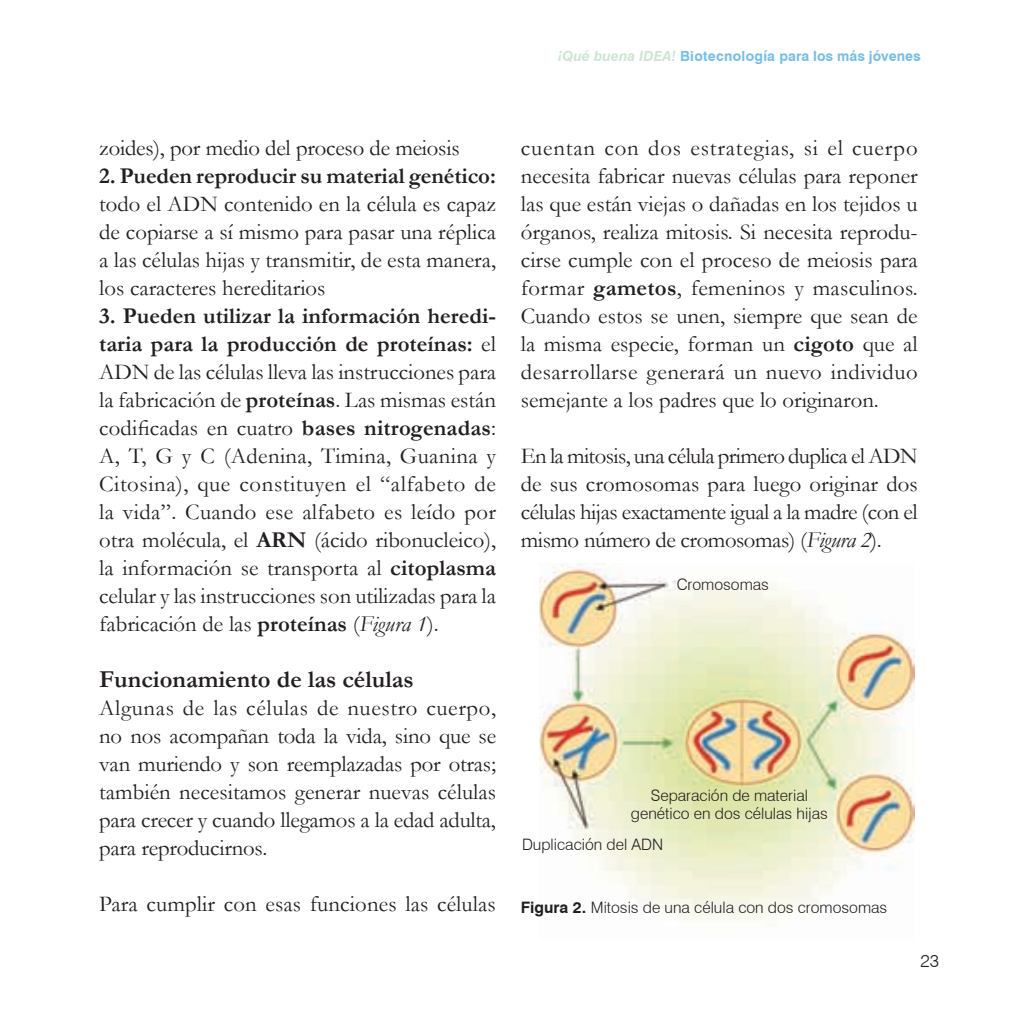
<style>
.page{position:relative;width:1017px;height:1017px;background:#fff}
.page>*{position:absolute;margin:0;border:0;box-sizing:border-box;transform-origin:0 0}
.t1{font:700 24.5px "Garamond";color:#231f20}
.t2{font:22.75px/28px "Garamond";letter-spacing:-.005em;color:#231f20;text-align:justify}
.t3{font:300 17.5px "Swiss 721 BT";color:#231f20}
.t4{font:300 15.75px/17.5px "Swiss 721 BT";color:#231f20;text-align:center}
.t5{font:700 14px "Swiss 721 BT";color:#74beea}
.s1{font-style:italic;color:#cbe6d3}
.s2{font-weight:700}
.s3{font-style:italic}
</style>
<div class="page">
<img style="left:540px;top:564px;width:374px;height:355px">
<p class="t5" style="left:558px;top:48px;width:364px"><span class="s1">¡Qué buena IDEA!</span> Biotecnología para los más jóvenes</p>
<p class="t2" style="left:99px;top:133px;width:362px">zoides), por medio del proceso de meiosis</p>
<p class="t2" style="left:99px;top:161px;width:398px"><span class="s2">2. Pueden reproducir su material genético: </span>todo el ADN contenido en la célula es capaz de copiarse a sí mismo para pasar una réplica a las células hijas y transmitir, de esta manera, los caracteres hereditarios</p>
<p class="t2" style="left:99px;top:302px;width:398px"><span class="s2">3. Pueden utilizar la información heredi&shy;taria para la producción de proteínas:</span> el ADN de las células lleva las instrucciones para la fabricación de <span class="s2">proteínas</span>. Las mismas están codificadas en cuatro <span class="s2">bases nitrogenadas</span>:<br>A, T, G y C (Adenina, Timina, Guanina y Citosina), que constituyen el “alfabeto de la vida”. Cuando ese alfabeto es leído por otra molécula, el <span class="s2">ARN</span> (ácido ribonucleico), la información se transporta al <span class="s2">citoplasma </span>celular y las instrucciones son utilizadas para la fabricación de las <span class="s2">proteínas</span> (<span class="s3">Figura 1</span>).</p>
<p class="t1" style="left:99px;top:663px;width:316px">Funcionamiento de las células</p>
<p class="t2" style="left:99px;top:693px;width:398px">Algunas de las células de nuestro cuerpo, no nos acompañan toda la vida, sino que se van muriendo y son reemplazadas por otras; también necesitamos generar nuevas células para crecer y cuando llegamos a la edad adulta, para reproducirnos.</p>
<p class="t2" style="left:99px;top:890px;width:398px">Para cumplir con esas funciones las células</p>
<p class="t2" style="left:521px;top:134px;width:398px">cuentan con dos estrategias, si el cuerpo necesita fabricar nuevas células para reponer las que están viejas o dañadas en los tejidos u órganos, realiza mitosis. Si necesita reprodu&shy;cirse cumple con el proceso de meiosis para formar <span class="s2">gametos</span>, femeninos y masculinos.<br>Cuando estos se unen, siempre que sean de la misma especie, forman un <span class="s2">cigoto</span> que al desarrollarse generará un nuevo individuo semejante a los padres que lo originaron.</p>
<p class="t2" style="left:521px;top:442px;width:398px">En la mitosis, una célula primero duplica el ADN de sus cromosomas para luego originar dos células hijas exactamente igual a la madre (con el mismo número de cromosomas) (<span class="s3">Figura 2</span>).</p>
<p class="t4" style="left:677px;top:576px;width:94px">Cromosomas</p>
<p class="t4" style="left:631px;top:787px;width:199px">Separación de material genético en dos células hijas</p>
<p class="t4" style="left:522px;top:836px;width:143px">Duplicación del ADN</p>
<p class="t4" style="left:521px;top:898px;width:368px"><span class="s2">Figura 2.</span> Mitosis de una célula con dos cromosomas</p>
<p class="t3" style="left:920px;top:950px;width:20px">23</p>
</div>
